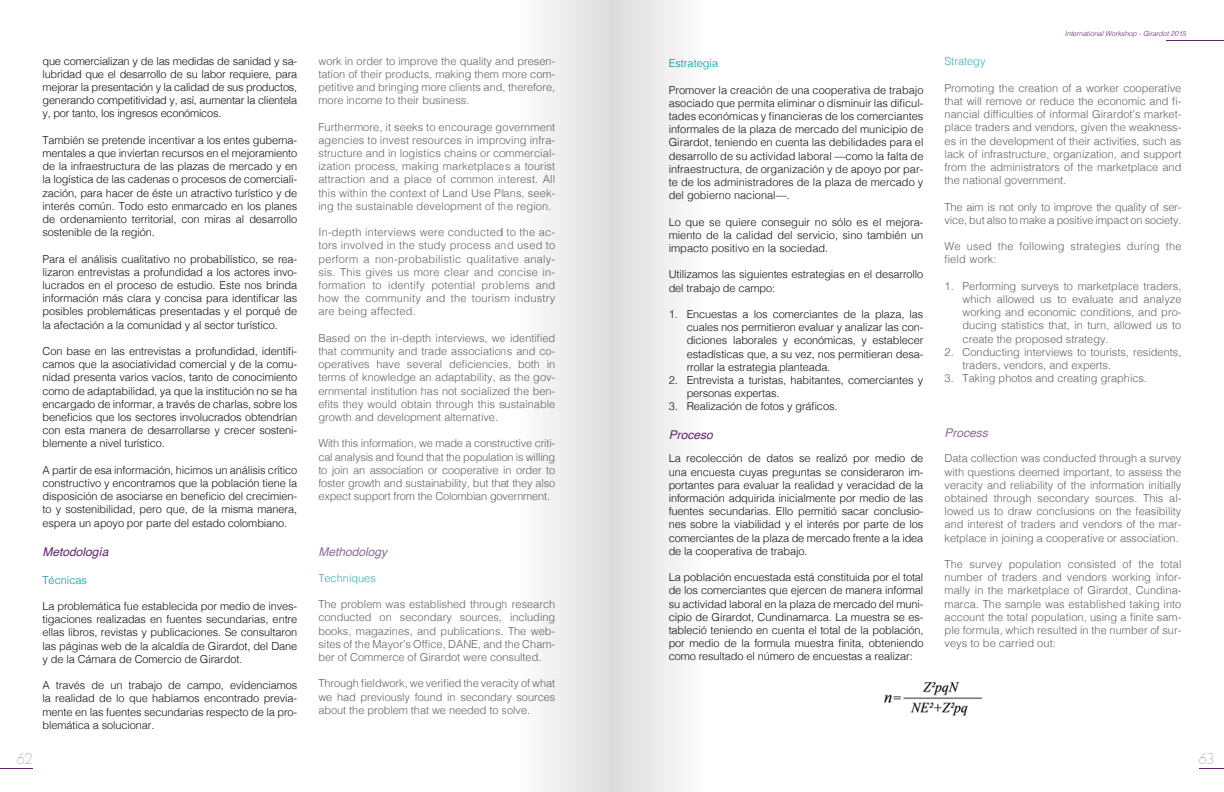
<style>
.page{position:relative;width:1224px;height:792px;background:#fff}
.page>*{position:absolute;margin:0;border:0;box-sizing:border-box;transform-origin:0 0}
.t1{font:italic 12px "Helvetica";color:#60226e}
.t2{font:italic 12px "Helvetica";color:#8e699a}
.t3{font:12px "Arual";color:#888a8a}
.t4{font:300 11px/13.2px "Helvetica";letter-spacing:-.01em;color:#121212;text-align:justify}
.t5{font:300 11px/13.2px "Helvetica";color:#606362;text-align:justify}
.t6{font:300 11px/13.2px "Helvetica";letter-spacing:.02em;color:#606362}
.t7{font:300 11px "Helvetica";color:#0095a0}
.t8{font:300 11px "Helvetica";color:#35adb5}
.t9{font:italic 300 7px "Helvetica";color:#60226e}
</style>
<div class="page">
<hr style="left:0;top:768px;width:33px;height:1px;background:#60226e">
<svg style="left:1199px;top:768px;width:25px;height:1px"></svg>
<hr style="left:1166px;top:40px;width:58px;height:1px;background:#60226e">
<img style="left:884px;top:681px;width:99px;height:35px">
<div style="left:612px;top:0;width:109px;height:792px;background:linear-gradient(to right,#dcdcdc,#fff)"></div>
<div style="left:503px;top:0;width:109px;height:792px;background:linear-gradient(to right,#fff,#dcdcdc)"></div>
<p class="t4" style="left:43px;top:53px;width:256px">que comercializan y de las medidas de sanidad y sa&shy;lubridad que el desarrollo de su labor requiere, para mejorar la presentación y la calidad de sus productos, generando competitividad y, así, aumentar la clientela y, por tanto, los ingresos económicos.</p>
<p class="t4" style="left:43px;top:133px;width:256px">También se pretende incentivar a los entes guberna&shy;mentales a que inviertan recursos en el mejoramiento de la infraestructura de las plazas de mercado y en la logística de las cadenas o procesos de comerciali&shy;zación, para hacer de éste un atractivo turístico y de interés común. Todo esto enmarcado en los planes de ordenamiento territorial, con miras al desarrollo sostenible de la región.</p>
<p class="t4" style="left:43px;top:251px;width:256px">Para el análisis cualitativo no probabilístico, se rea&shy;lizaron entrevistas a profundidad a los actores invo&shy;lucrados en el proceso de estudio. Este nos brinda información más clara y concisa para identificar las posibles problemáticas presentadas y el porqué de la afectación a la comunidad y al sector turístico.</p>
<p class="t4" style="left:43px;top:344px;width:256px">Con base en las entrevistas a profundidad, identifi&shy;camos que la asociatividad comercial y de la comu&shy;nidad presenta varios vacíos, tanto de conocimiento como de adaptabilidad, ya que la institución no se ha encargado de informar, a través de charlas, sobre los beneficios que los sectores involucrados obtendrían con esta manera de desarrollarse y crecer sosteni&shy;blemente a nivel turístico.</p>
<p class="t4" style="left:43px;top:463px;width:256px">A partir de esa información, hicimos un análisis crítico constructivo y encontramos que la población tiene la disposición de asociarse en beneficio del crecimien&shy;to y sostenibilidad, pero que, de la misma manera, espera un apoyo por parte del estado colombiano.</p>
<p class="t5" style="left:318px;top:53px;width:238px">work in order to improve the quality and presen&shy;tation of their products, making them more com&shy;petitive and bringing more clients and, therefore, more income to their business.</p>
<p class="t5" style="left:318px;top:119px;width:238px">Furthermore, it seeks to encourage government agencies to invest resources in improving infra&shy;structure and in logistics chains or commercial&shy;ization process, making marketplaces a tourist attraction and a place of common interest. All this within the context of Land Use Plans, seek&shy;ing the sustainable development of the region.</p>
<p class="t5" style="left:318px;top:225px;width:238px">In-depth interviews were conducted to the ac&shy;tors involved in the study process and used to perform a non-probabilistic qualitative analy&shy;sis. This gives us more clear and concise in&shy;formation to identify potential problems and how the community and the tourism industry are being affected.</p>
<p class="t5" style="left:318px;top:331px;width:238px">Based on the in-depth interviews, we identified that community and trade associations and co&shy;operatives have several deficiencies, both in terms of knowledge an adaptability, as the gov&shy;ernmental institution has not socialized the ben&shy;efits they would obtain through this sustainable growth and development alternative.</p>
<p class="t5" style="left:318px;top:436px;width:238px">With this information, we made a constructive criti&shy;cal analysis and found that the population is willing to join an association or cooperative in order to foster growth and sustainability, but that they also expect support from the Colombian government.</p>
<p class="t1" style="left:43px;top:543px;width:68px">Metodología</p>
<p class="t2" style="left:318px;top:543px;width:70px">Methodology</p>
<p class="t7" style="left:43px;top:570px;width:46px">Técnicas</p>
<p class="t4" style="left:43px;top:599px;width:256px">La problemática fue establecida por medio de inves&shy;tigaciones realizadas en fuentes secundarias, entre ellas libros, revistas y publicaciones. Se consultaron las páginas web de la alcaldía de Girardot, del Dane y de la Cámara de Comercio de Girardot.</p>
<p class="t4" style="left:43px;top:678px;width:256px">A través de un trabajo de campo, evidenciamos la realidad de lo que habíamos encontrado previa&shy;mente en las fuentes secundarias respecto de la pro&shy;blemática a solucionar.</p>
<p class="t8" style="left:318px;top:568px;width:59px">Techniques</p>
<p class="t5" style="left:318px;top:597px;width:238px">The problem was established through research conducted on secondary sources, including books, magazines, and publications. The web&shy;sites of the Mayor’s Office, DANE, and the Cham&shy;ber of Commerce of Girardot were consulted.</p>
<p class="t5" style="left:318px;top:676px;width:238px">Through fieldwork, we verified the veracity of what we had previously found in secondary sources about the problem that we needed to solve.</p>
<p class="t7" style="left:669px;top:54px;width:51px">Estrategia</p>
<p class="t4" style="left:669px;top:82px;width:256px">Promover la creación de una cooperativa de trabajo asociado que permita eliminar o disminuir las dificul&shy;tades económicas y financieras de los comerciantes informales de la plaza de mercado del municipio de Girardot, teniendo en cuenta las debilidades para el desarrollo de su actividad laboral —como la falta de infraestructura, de organización y de apoyo por par&shy;te de los administradores de la plaza de mercado y del gobierno nacional—.</p>
<p class="t4" style="left:669px;top:214px;width:256px">Lo que se quiere conseguir no sólo es el mejora&shy;miento de la calidad del servicio, sino también un impacto positivo en la sociedad.</p>
<p class="t4" style="left:669px;top:267px;width:256px">Utilizamos las siguientes estrategias en el desarrollo del trabajo de campo:</p>
<p class="t4" style="left:687px;top:307px;width:238px;text-indent:-18px">1. Encuestas a los comerciantes de la plaza, las cuales nos permitieron evaluar y analizar las con&shy;diciones laborales y económicas, y establecer estadísticas que, a su vez, nos permitieran desa&shy;rrollar la estrategia planteada.</p>
<p class="t4" style="left:687px;top:373px;width:238px;text-indent:-18px">2. Entrevista a turistas, habitantes, comerciantes y personas expertas.</p>
<p class="t4" style="left:669px;top:399px;width:170px">3. Realización de fotos y gráficos.</p>
<p class="t9" style="left:1065px;top:28px;width:123px">International Workshop - Girardot 2015</p>
<p class="t8" style="left:945px;top:52px;width:42px">Strategy</p>
<p class="t5" style="left:945px;top:81px;width:238px">Promoting the creation of a worker cooperative that will remove or reduce the economic and fi&shy;nancial difficulties of informal Girardot’s market&shy;place traders and vendors, given the weakness&shy;es in the development of their activities, such as lack of infrastructure, organization, and support from the administrators of the marketplace and the national government.</p>
<p class="t5" style="left:945px;top:199px;width:238px">The aim is not only to improve the quality of ser&shy;vice, but also to make a positive impact on society.</p>
<p class="t6" style="left:945px;top:239px;width:238px">We used the following strategies during the field work:</p>
<p class="t5" style="left:963px;top:279px;width:220px;text-indent:-18px">1. Performing surveys to marketplace traders, which allowed us to evaluate and analyze working and economic conditions, and pro&shy;ducing statistics that, in turn, allowed us to create the proposed strategy.</p>
<p class="t5" style="left:963px;top:345px;width:220px;text-indent:-18px">2. Conducting interviews to tourists, residents, traders, vendors, and experts.</p>
<p class="t5" style="left:945px;top:371px;width:204px">3. Taking photos and creating graphics.</p>
<p class="t1" style="left:669px;top:425px;width:46px">Proceso</p>
<p class="t2" style="left:945px;top:424px;width:45px">Process</p>
<p class="t4" style="left:669px;top:451px;width:256px">La recolección de datos se realizó por medio de una encuesta cuyas preguntas se consideraron im&shy;portantes para evaluar la realidad y veracidad de la información adquirida inicialmente por medio de las fuentes secundarias. Ello permitió sacar conclusio&shy;nes sobre la viabilidad y el interés por parte de los comerciantes de la plaza de mercado frente a la idea de la cooperativa de trabajo.</p>
<p class="t4" style="left:669px;top:570px;width:256px">La población encuestada está constituida por el total de los comerciantes que ejercen de manera informal su actividad laboral en la plaza de mercado del muni&shy;cipio de Girardot, Cundinamarca. La muestra se es&shy;tableció teniendo en cuenta el total de la población, por medio de la formula muestra finita, obteniendo como resultado el número de encuestas a realizar:</p>
<p class="t5" style="left:945px;top:451px;width:238px">Data collection was conducted through a survey with questions deemed important, to assess the veracity and reliability of the information initially obtained through secondary sources. This al&shy;lowed us to draw conclusions on the feasibility and interest of traders and vendors of the mar&shy;ketplace in joining a cooperative or association.</p>
<p class="t5" style="left:945px;top:557px;width:238px">The survey population consisted of the total number of traders and vendors working infor&shy;mally in the marketplace of Girardot, Cundina&shy;marca. The sample was established taking into account the total population, using a finite sam&shy;ple formula, which resulted in the number of sur&shy;veys to be carried out:</p>
<p class="t3" style="left:17px;top:752px;width:17px">62</p>
<p class="t3" style="left:1199px;top:752px;width:17px">63</p>
</div>
